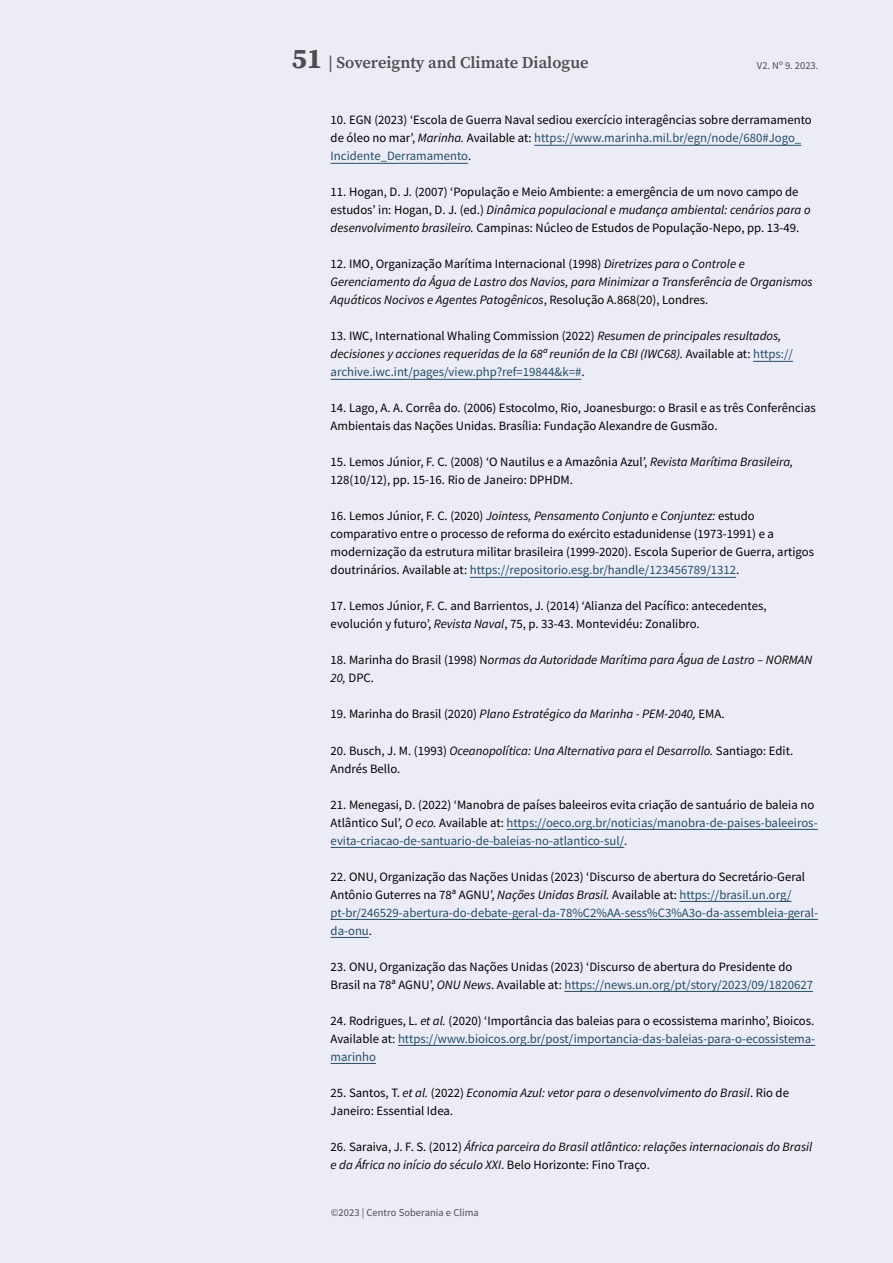
<style>
.page{position:relative;width:893px;height:1263px;background:#ebecf6}
.page>*{position:absolute;margin:0;border:0;box-sizing:border-box;transform-origin:0 0}
.t1{font:600 16.5px "Source Serif Pro";color:#4d4d4d}
.t2{font:12.75px/18px "Source Sans Pro";color:#000}
.t3{font:italic 12.75px/18px "Source Sans Pro";color:#000}
.t4{font:12.75px/18px "Source Sans Pro";color:#244d66}
.t5{font:10.5px "Source Sans Pro";letter-spacing:.005em;color:#4d4d4d}
.s1{font-weight:700;font-size:28.5px}
.s2{font-style:italic}
.s3{color:#244d66}
.s4{font-style:normal}
.s5{font-style:normal;color:#244d66}
.s6{color:#000}
.s7{font-style:italic;color:#000}
</style>
<div class="page">
<hr style="left:534px;top:145px;width:267px;height:1px;background:#244d66">
<hr style="left:331px;top:163px;width:137px;height:1px;background:#244d66">
<hr style="left:753px;top:361px;width:40px;height:1px;background:#244d66">
<hr style="left:331px;top:379px;width:250px;height:1px;background:#244d66">
<hr style="left:470px;top:577px;width:266px;height:1px;background:#244d66">
<hr style="left:507px;top:829px;width:311px;height:1px;background:#244d66">
<hr style="left:331px;top:847px;width:293px;height:1px;background:#244d66">
<hr style="left:680px;top:901px;width:111px;height:1px;background:#244d66">
<hr style="left:331px;top:919px;width:487px;height:1px;background:#244d66">
<hr style="left:331px;top:937px;width:38px;height:1px;background:#244d66">
<hr style="left:564px;top:991px;width:249px;height:1px;background:#244d66">
<hr style="left:398px;top:1045px;width:417px;height:1px;background:#244d66">
<hr style="left:331px;top:1063px;width:45px;height:1px;background:#244d66">
<p class="t1" style="left:292px;top:52px;width:298px"><span class="s1">51</span> | Sovereignty and Climate Dialogue</p>
<p class="t5" style="left:757px;top:58px;width:63px">V2. Nº 9. 2023.</p>
<p class="t2" style="left:331px;top:111px;width:483px">10. EGN (2023) ‘Escola de Guerra Naval sediou exercício interagências sobre derramamento de óleo no mar’, <span class="s2">Marinha.</span> Available at: <span class="s3">https://www.marinha.mil.br/egn/node/680#Jogo_<br>Incidente_Derramamento</span>.</p>
<p class="t2" style="left:331px;top:183px;width:481px">11. Hogan, D. J. (2007) ‘População e Meio Ambiente: a emergência de um novo campo de estudos’ in: Hogan, D. J. (ed.) <span class="s2">Dinâmica populacional e mudança ambiental: cenários para o desenvolvimento brasileiro.</span> Campinas: Núcleo de Estudos de População-Nepo, pp. 13-49.</p>
<p class="t3" style="left:331px;top:255px;width:484px"><span class="s4">12. IMO, Organização Marítima Internacional (1998)</span> Diretrizes para o Controle e<br>Gerenciamento da Água de Lastro dos Navios, para Minimizar a Transferência de Organismos<br>Aquáticos Nocivos e Agentes Patogênicos<span class="s4">, Resolução A.868(20), Londres.</span></p>
<p class="t3" style="left:331px;top:327px;width:464px"><span class="s4">13. IWC, International Whaling Commission (2022)</span> Resumen de principales resultados, decisiones y acciones requeridas de la 68ª reunión de la CBI (IWC68). <span class="s4">Available at:</span> <span class="s5">https:// archive.iwc.int/pages/view.php?ref=19844&amp;k=#</span><span class="s4">.</span></p>
<p class="t2" style="left:331px;top:399px;width:487px">14. Lago, A. A. Corrêa do. (2006) Estocolmo, Rio, Joanesburgo: o Brasil e as três Conferências<br>Ambientais das Nações Unidas. Brasília: Fundação Alexandre de Gusmão.</p>
<p class="t2" style="left:331px;top:453px;width:464px">15. Lemos Júnior, F. C. (2008) ‘O Nautilus e a Amazônia Azul’, <span class="s2">Revista Marítima Brasileira,<br></span>128(10/12), pp. 15-16. Rio de Janeiro: DPHDM.</p>
<p class="t2" style="left:331px;top:507px;width:485px">16. Lemos Júnior, F. C. (2020) <span class="s2">Jointess, Pensamento Conjunto e Conjuntez:</span> estudo comparativo entre o processo de reforma do exército estadunidense (1973-1991) e a modernização da estrutura militar brasileira (1999-2020). Escola Superior de Guerra, artigos doutrinários. Available at: <span class="s3">https://repositorio.esg.br/handle/123456789/1312</span>.</p>
<p class="t2" style="left:331px;top:597px;width:437px">17. Lemos Júnior, F. C. and Barrientos, J. (2014) ‘Alianza del Pacífico: antecedentes, evolución y futuro’, <span class="s2">Revista Naval</span>, 75, p. 33-43. Montevidéu: Zonalibro.</p>
<p class="t3" style="left:331px;top:651px;width:483px"><span class="s4">18. Marinha do Brasil (1998) N</span>ormas da Autoridade Marítima para Água de Lastro – NORMAN<br>20, <span class="s4">DPC.</span></p>
<p class="t3" style="left:331px;top:705px;width:396px"><span class="s4">19. Marinha do Brasil (2020)</span> Plano Estratégico da Marinha - PEM-2040, <span class="s4">EMA.</span></p>
<p class="t3" style="left:331px;top:741px;width:464px"><span class="s4">20. Busch, J. M. (1993)</span> Oceanopolítica: Una Alternativa para el Desarrollo. <span class="s4">Santiago: Edit.<br>Andrés Bello.</span></p>
<p class="t4" style="left:331px;top:795px;width:489px"><span class="s6">21. Menegasi, D. (2022) ‘Manobra de países baleeiros evita criação de santuário de baleia no<br>Atlântico Sul’,</span> <span class="s7">O eco.</span> <span class="s6">Available at:</span> https://oeco.org.br/noticias/manobra-de-paises-baleeiros&shy;evita-criacao-de-santuario-de-baleias-no-atlantico-sul/<span class="s6">.</span></p>
<p class="t2" style="left:331px;top:867px;width:489px">22. ONU, Organização das Nações Unidas (2023) ‘Discurso de abertura do Secretário-Geral Antônio Guterres na 78ª AGNU’, <span class="s2">Nações Unidas Brasil.</span> Available at: <span class="s3">https://brasil.un.org/ pt-br/246529-abertura-do-debate-geral-da-78%C2%AA-sess%C3%A3o-da-assembleia-geral&shy;da-onu</span>.</p>
<p class="t2" style="left:331px;top:957px;width:484px">23. ONU, Organização das Nações Unidas (2023) ‘Discurso de abertura do Presidente do<br>Brasil na 78ª AGNU’, <span class="s2">ONU News</span>. Available at: <span class="s3">https://news.un.org/pt/story/2023/09/1820627</span></p>
<p class="t2" style="left:331px;top:1011px;width:486px;text-align:justify">24. Rodrigues, L. <span class="s2">et al.</span> (2020) ‘Importância das baleias para o ecossistema marinho’, Bioicos.<br>Available at: <span class="s3">https://www.bioicos.org.br/post/importancia-das-baleias-para-o-ecossistema&shy;marinho</span></p>
<p class="t3" style="left:331px;top:1083px;width:460px"><span class="s4">25. Santos, T.</span> et al. <span class="s4">(2022)</span> Economia Azul: vetor para o desenvolvimento do Brasil<span class="s4">. Rio de<br>Janeiro: Essential Idea.</span></p>
<p class="t3" style="left:331px;top:1137px;width:483px"><span class="s4">26. Saraiva, J. F. S. (2012)</span> África parceira do Brasil atlântico: relações internacionais do Brasil e da África no início do século XXI<span class="s4">. Belo Horizonte: Fino Traço.</span></p>
<p class="t5" style="left:331px;top:1205px;width:150px">©2023 | Centro Soberania e Clima</p>
</div>
